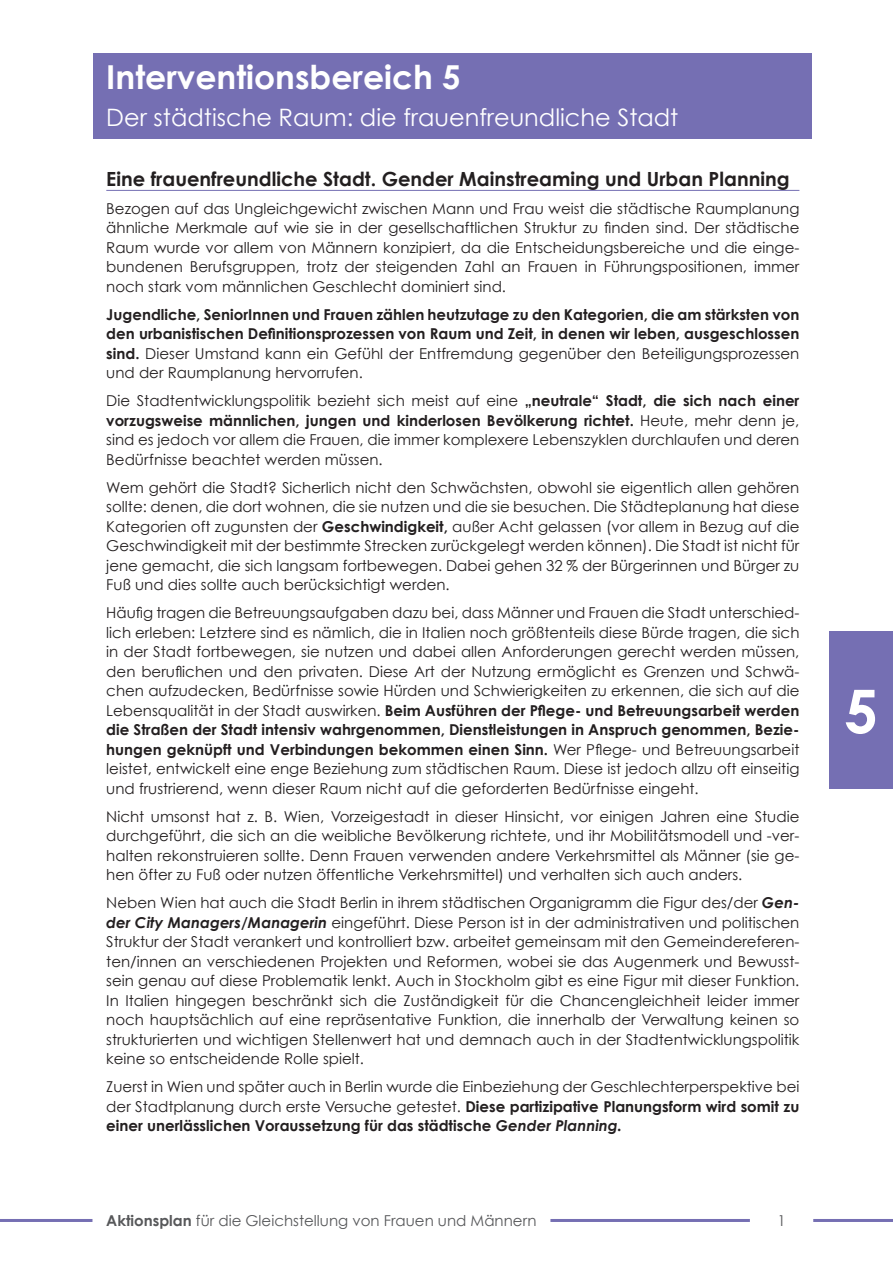
<style>
.page{position:relative;width:893px;height:1263px;background:#fff}
.page>*{position:absolute;margin:0;border:0;box-sizing:border-box;transform-origin:0 0}
.t1{font:700 60px "Century Gothic";color:#fff}
.t2{font:700 33px "Century Gothic";color:#fff}
.t3{font:24px "Century Gothic";color:#fff}
.t4{font:700 19.5px "Century Gothic";color:#231f20}
.t5{font:15px/19.5px "Century Gothic";color:#231f20;text-align:justify}
.t6{font:700 15px/19.5px "Century Gothic";color:#231f20;text-align:justify}
.t7{font:15px "Century Gothic";color:#57585a}
.s1{font-weight:400}
.s2{font-weight:700}
.s3{font-weight:700;font-style:italic}
</style>
<div class="page">
<div style="left:94px;top:53px;width:718px;height:85px;background:#756fb3"></div>
<hr style="left:106px;top:190px;width:693px;height:1px;background:#756fb3">
<div style="left:829px;top:631px;width:64px;height:158px;background:#756fb3"></div>
<hr style="left:0;top:1219px;width:92px;height:3px;background:#756fb3">
<hr style="left:550px;top:1219px;width:200px;height:3px;background:#756fb3">
<hr style="left:813px;top:1219px;width:80px;height:3px;background:#756fb3">
<h2 class="t2" style="left:106px;top:56px;width:356px">Interventionsbereich 5</h2>
<h3 class="t3" style="left:106px;top:103px;width:574px">Der städtische Raum: die frauenfreundliche Stadt</h3>
<h3 class="t4" style="left:106px;top:166px;width:685px">Eine frauenfreundliche Stadt. Gender Mainstreaming und Urban Planning</h3>
<p class="t5" style="left:106px;top:198px;width:695px">Bezogen auf das Ungleichgewicht zwischen Mann und Frau weist die städtische Raumplanung ähnliche Merkmale auf wie sie in der gesellschaftlichen Struktur zu finden sind. Der städtische Raum wurde vor allem von Männern konzipiert, da die Entscheidungsbereiche und die einge&shy;bundenen Berufsgruppen, trotz der steigenden Zahl an Frauen in Führungspositionen, immer noch stark vom männlichen Geschlecht dominiert sind.</p>
<p class="t6" style="left:106px;top:304px;width:695px">Jugendliche, SeniorInnen und Frauen zählen heutzutage zu den Kategorien, die am stärksten von den urbanistischen Definitionsprozessen von Raum und Zeit, in denen wir leben, ausgeschlossen sind. <span class="s1">Dieser Umstand kann ein Gefühl der Entfremdung gegenüber den Beteiligungsprozessen und der Raumplanung hervorrufen.</span></p>
<p class="t5" style="left:106px;top:391px;width:695px">Die Stadtentwicklungspolitik bezieht sich meist auf eine <span class="s2">„neutrale“ Stadt, die sich nach einer vorzugsweise männlichen, jungen und kinderlosen Bevölkerung richtet.</span> Heute, mehr denn je, sind es jedoch vor allem die Frauen, die immer komplexere Lebenszyklen durchlaufen und deren Bedürfnisse beachtet werden müssen.</p>
<p class="t5" style="left:106px;top:477px;width:695px">Wem gehört die Stadt? Sicherlich nicht den Schwächsten, obwohl sie eigentlich allen gehören sollte: denen, die dort wohnen, die sie nutzen und die sie besuchen. Die Städteplanung hat diese Kategorien oft zugunsten der <span class="s2">Geschwindigkeit,</span> außer Acht gelassen (vor allem in Bezug auf die Geschwindigkeit mit der bestimmte Strecken zurückgelegt werden können). Die Stadt ist nicht für jene gemacht, die sich langsam fortbewegen. Dabei gehen 32 % der Bürgerinnen und Bürger zu Fuß und dies sollte auch berücksichtigt werden.</p>
<p class="t5" style="left:106px;top:603px;width:695px">Häufig tragen die Betreuungsaufgaben dazu bei, dass Männer und Frauen die Stadt unterschied&shy;lich erleben: Letztere sind es nämlich, die in Italien noch größtenteils diese Bürde tragen, die sich in der Stadt fortbewegen, sie nutzen und dabei allen Anforderungen gerecht werden müssen, den beruflichen und den privaten. Diese Art der Nutzung ermöglicht es Grenzen und Schwä&shy;chen aufzudecken, Bedürfnisse sowie Hürden und Schwierigkeiten zu erkennen, die sich auf die Lebensqualität in der Stadt auswirken. <span class="s2">Beim Ausführen der Pflege- und Betreuungsarbeit werden die Straßen der Stadt intensiv wahrgenommen, Dienstleistungen in Anspruch genommen, Bezie&shy;hungen geknüpft und Verbindungen bekommen einen Sinn.</span> Wer Pflege- und Betreuungsarbeit leistet, entwickelt eine enge Beziehung zum städtischen Raum. Diese ist jedoch allzu oft einseitig und frustrierend, wenn dieser Raum nicht auf die geforderten Bedürfnisse eingeht.</p>
<p class="t5" style="left:106px;top:806px;width:695px">Nicht umsonst hat z. B. Wien, Vorzeigestadt in dieser Hinsicht, vor einigen Jahren eine Studie durchgeführt, die sich an die weibliche Bevölkerung richtete, und ihr Mobilitätsmodell und -ver&shy;halten rekonstruieren sollte. Denn Frauen verwenden andere Verkehrsmittel als Männer (sie ge&shy;hen öfter zu Fuß oder nutzen öffentliche Verkehrsmittel) und verhalten sich auch anders.</p>
<p class="t5" style="left:106px;top:893px;width:695px;text-align:left">Neben Wien hat auch die Stadt Berlin in ihrem städtischen Organigramm die Figur des/der <span class="s3">Gen&shy;der City Managers/Managerin</span> eingeführt. Diese Person ist in der administrativen und politischen Struktur der Stadt verankert und kontrolliert bzw. arbeitet gemeinsam mit den Gemeindereferen&shy;ten/innen an verschiedenen Projekten und Reformen, wobei sie das Augenmerk und Bewusst&shy;sein genau auf diese Problematik lenkt. Auch in Stockholm gibt es eine Figur mit dieser Funktion.<br>In Italien hingegen beschränkt sich die Zuständigkeit für die Chancengleichheit leider immer noch hauptsächlich auf eine repräsentative Funktion, die innerhalb der Verwaltung keinen so strukturierten und wichtigen Stellenwert hat und demnach auch in der Stadtentwicklungspolitik keine so entscheidende Rolle spielt.</p>
<p class="t5" style="left:106px;top:1077px;width:695px">Zuerst in Wien und später auch in Berlin wurde die Einbeziehung der Geschlechterperspektive bei der Stadtplanung durch erste Versuche getestet. <span class="s2">Diese partizipative Planungsform wird somit zu einer unerlässlichen Voraussetzung für das städtische</span> <span class="s3">Gender Planning.</span></p>
<p class="t7" style="left:106px;top:1211px;width:432px"><span class="s2">Aktionsplan</span> für die Gleichstellung von Frauen und Männern</p>
<p class="t7" style="left:777px;top:1211px;width:10px">1</p>
<h1 class="t1" style="left:844px;top:673px;width:35px">5</h1>
</div>
